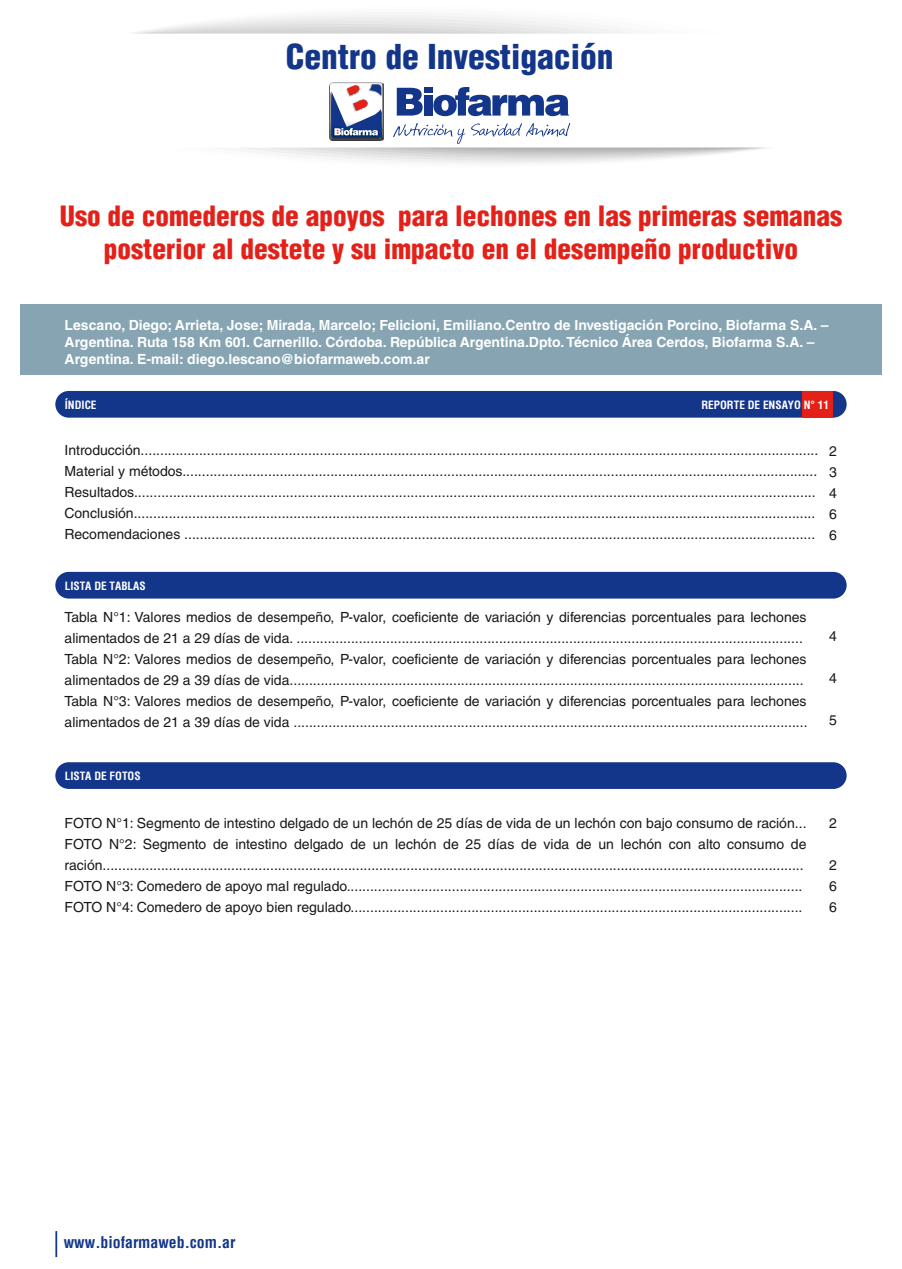
<style>
.page{position:relative;width:902px;height:1269px;background:#fff}
.page>*{position:absolute;margin:0;border:0;box-sizing:border-box;transform-origin:0 0}
.t1{font:900 condensed 33.43px "Helvetica LT Std";color:#13368a}
.t2{font:900 condensed 27.3px/32.7px "Helvetica LT Std";color:#e32119;text-align:center}
.t3{font:700 condensed 15.75px "Helvetica";color:#13368a}
.t4{font:14px/21px "Helvetica LT Std";color:#1a171c}
.t5{font:700 14px/16.8px "Helvetica LT Std";color:#fff}
.t6{font:700 condensed 11.2px "Helvetica";color:#fff}
</style>
<div class="page">
<svg style="left:135px;top:15px;width:492px;height:19px"></svg>
<svg style="left:242px;top:83px;width:524px;height:80px"></svg>
<hr style="left:55px;top:1231px;width:2px;height:26px;background:#13368a">
<div style="left:55px;top:572px;width:791px;height:26px;background:#13368a;border-radius:13px"></div>
<div style="left:55px;top:391px;width:791px;height:27px;background:#13368a;border-radius:13px"></div>
<div style="left:801px;top:391px;width:31px;height:27px;background:#e32119"></div>
<div style="left:55px;top:762px;width:791px;height:27px;background:#13368a;border-radius:13px"></div>
<div style="left:20px;top:304px;width:861px;height:71px;background:#86a4b2"></div>
<h1 class="t1" style="left:286px;top:35px;width:329px">Centro de Investigación</h1>
<h2 class="t2" style="left:60px;top:199px;width:783px">Uso de comederos de apoyos para lechones en las primeras semanas posterior al destete y su impacto en el desempeño productivo</h2>
<p class="t5" style="left:65px;top:316px;width:765px">Lescano, Diego; Arrieta, Jose; Mirada, Marcelo; Felicioni, Emiliano.Centro de Investigación Porcino, Biofarma S.A. –<br>Argentina. Ruta 158 Km 601. Carnerillo. Córdoba. República Argentina.Dpto. Técnico Área Cerdos, Biofarma S.A. –<br>Argentina. E-mail: diego.lescano@biofarmaweb.com.ar</p>
<p class="t6" style="left:65px;top:397px;width:33px">ÍNDICE</p>
<p class="t6" style="left:701px;top:397px;width:129px">REPORTE DE ENSAYO N° 11</p>
<p class="t4" style="left:65px;top:439px;width:755px">Introducción..............................................................................................................................................................................<br>Material y métodos...................................................................................................................................................................<br>Resultados...............................................................................................................................................................................<br>Conclusión...............................................................................................................................................................................<br>Recomendaciones ..................................................................................................................................................................</p>
<p class="t4" style="left:828px;top:440px;width:9px;text-align:justify">2<br>3<br>4<br>6<br>6</p>
<p class="t6" style="left:65px;top:578px;width:82px">LISTA DE TABLAS</p>
<p class="t4" style="left:65px;top:606px;width:744px">Tabla N°1: Valores medios de desempeño, P-valor, coeficiente de variación y diferencias porcentuales para lechones alimentados de 21 a 29 días de vida. ..................................................................................................................................<br>Tabla N°2: Valores medios de desempeño, P-valor, coeficiente de variación y diferencias porcentuales para lechones alimentados de 29 a 39 días de vida....................................................................................................................................<br>Tabla N°3: Valores medios de desempeño, P-valor, coeficiente de variación y diferencias porcentuales para lechones alimentados de 21 a 39 días de vida ....................................................................................................................................</p>
<p class="t6" style="left:65px;top:768px;width:77px">LISTA DE FOTOS</p>
<p class="t4" style="left:65px;top:812px;width:743px">FOTO N°1: Segmento de intestino delgado de un lechón de 25 días de vida de un lechón con bajo consumo de ración...<br>FOTO N°2: Segmento de intestino delgado de un lechón de 25 días de vida de un lechón con alto consumo de ración....................................................................................................................................................................................<br>FOTO N°3: Comedero de apoyo mal regulado.....................................................................................................................<br>FOTO N°4: Comedero de apoyo bien regulado....................................................................................................................</p>
<p class="t4" style="left:828px;top:625px;width:9px">4</p>
<p class="t4" style="left:828px;top:667px;width:9px">4</p>
<p class="t4" style="left:828px;top:709px;width:9px">5</p>
<p class="t4" style="left:828px;top:812px;width:9px">2</p>
<p class="t4" style="left:828px;top:854px;width:9px;text-align:justify">2<br>6<br>6</p>
<p class="t3" style="left:64px;top:1232px;width:173px">www.biofarmaweb.com.ar</p>
</div>
